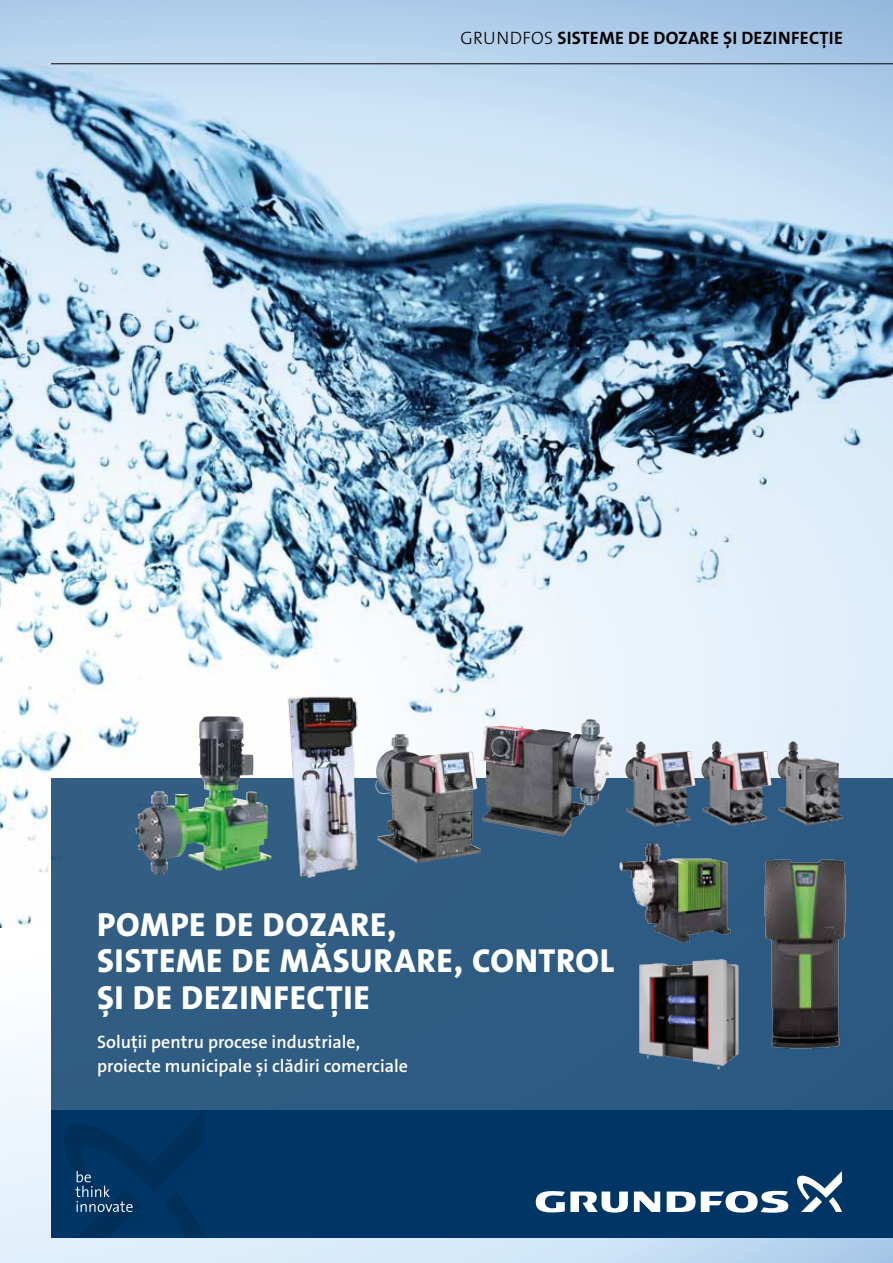
<style>
.page{position:relative;width:893px;height:1263px;background:#fff}
.page>*{position:absolute;margin:0;border:0;box-sizing:border-box;transform-origin:0 0}
.t1{font:33.6px/36.5px "Grundfos The Sans V2 OT 8 XB";letter-spacing:.02em;color:#fff}
.t2{font:18px/24px "Grundfos The Sans V2 OT 6 SB";color:#fff}
.t3{font:18px "Grundfos The Sans V2 OT 7 B";letter-spacing:.015em;color:#000}
.s1{font-family:"Grundfos The Sans V2 OT 3 L"}
</style>
<div class="page">
<svg style="left:0;top:927px;width:893px;height:336px"></svg>
<img style="left:0;top:0;width:893px;height:927px">
<div style="left:51px;top:778px;width:842px;height:332px;background:#2f5c83"></div>
<img style="left:619px;top:843px;width:113px;height:100px">
<img style="left:777px;top:741px;width:66px;height:85px">
<img style="left:701px;top:741px;width:66px;height:86px">
<img style="left:625px;top:741px;width:66px;height:86px">
<img style="left:481px;top:721px;width:131px;height:115px">
<img style="left:375px;top:734px;width:106px;height:129px">
<img style="left:638px;top:959px;width:101px;height:111px">
<img style="left:135px;top:716px;width:83px;height:159px">
<img style="left:277px;top:692px;width:88px;height:186px">
<img style="left:764px;top:859px;width:83px;height:190px">
<div style="left:51px;top:1110px;width:842px;height:127px;background:#003665"></div>
<svg style="left:634px;top:1191px;width:26px;height:21px"></svg>
<svg style="left:536px;top:1191px;width:92px;height:21px"></svg>
<svg style="left:667px;top:1191px;width:121px;height:22px"></svg>
<svg style="left:797px;top:1171px;width:45px;height:41px"></svg>
<svg style="left:64px;top:1111px;width:140px;height:126px"></svg>
<hr style="left:51px;top:63px;width:842px;height:1px;background:#000">
<p class="t3" style="left:460px;top:27px;width:384px"><span class="s1">GRUNDFOS</span> SISTEME DE DOZARE ŞI DEZINFECŢIE</p>
<h1 class="t1" style="left:97px;top:906px;width:519px">POMPE DE DOZARE,<br>SISTEME DE MĂSURARE, CONTROL<br>ŞI DE DEZINFECŢIE</h1>
<p class="t2" style="left:97px;top:1030px;width:312px">Soluţii pentru procese industriale, proiecte municipale şi clădiri comerciale</p>
</div>
